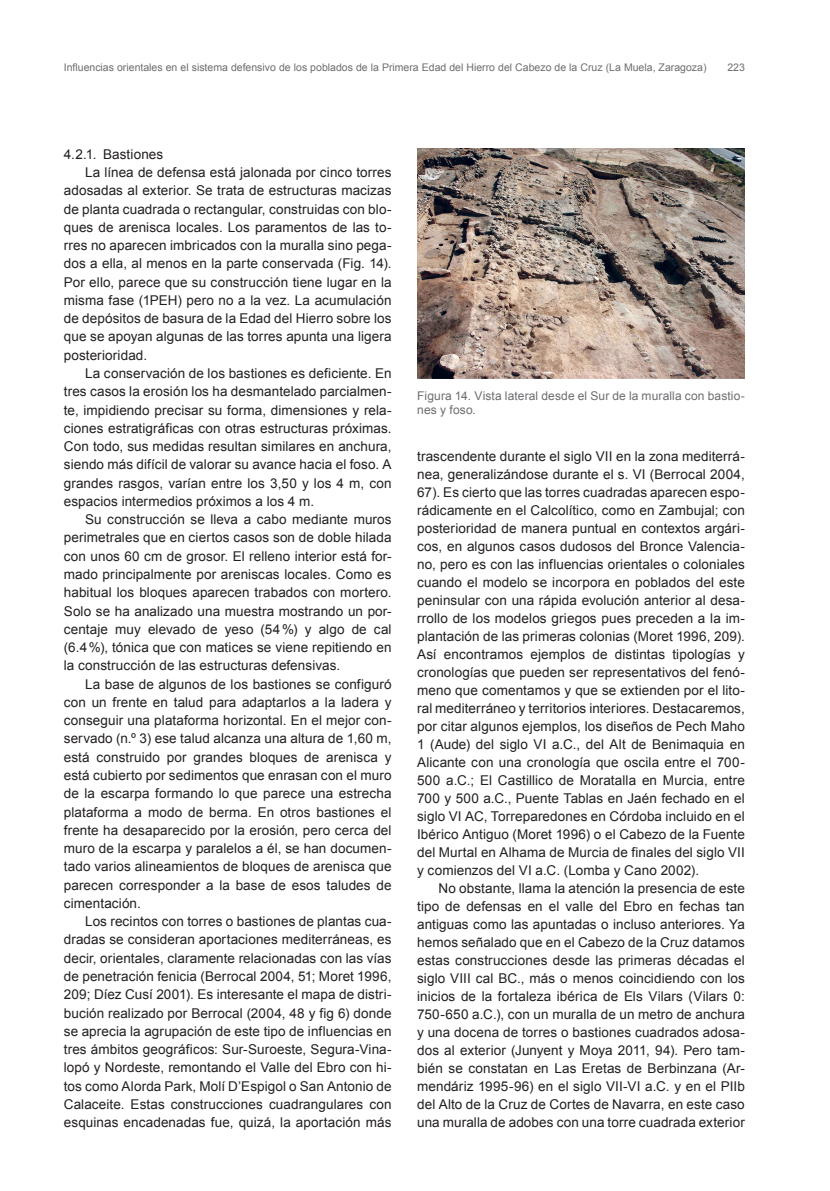
<style>
.page{position:relative;width:830px;height:1191px;background:#fff}
.page>*{position:absolute;margin:0;border:0;box-sizing:border-box;transform-origin:0 0}
.t1{font:13.5px/18px "Arial";letter-spacing:.005em;color:#231f20;text-align:justify}
.t2{font:12px/14.4px "Arial";letter-spacing:.01em;color:#6c6d70}
.t3{font:10.5px "Arial";color:#6c6d70}
</style>
<div class="page">
<img style="left:417px;top:149px;width:327px;height:229px">
<p class="t3" style="left:64px;top:62px;width:644px">Influencias orientales en el sistema defensivo de los poblados de la Primera Edad del Hierro del Cabezo de la Cruz (La Muela, Zaragoza)</p>
<p class="t3" style="left:727px;top:62px;width:19px">223</p>
<p class="t1" style="left:64px;top:145px;width:101px">4.2.1. Bastiones</p>
<p class="t1" style="left:85px;top:163px;width:308px">La línea de defensa está jalonada por cinco torres</p>
<p class="t1" style="left:64px;top:182px;width:329px">adosadas al exterior. Se trata de estructuras macizas</p>
<p class="t1" style="left:64px;top:200px;width:329px">de planta cuadrada o rectangular, construidas con blo-</p>
<p class="t1" style="left:64px;top:218px;width:329px">ques de arenisca locales. Los paramentos de las to-</p>
<p class="t1" style="left:64px;top:236px;width:329px">rres no aparecen imbricados con la muralla sino pega-</p>
<p class="t1" style="left:64px;top:255px;width:329px">dos a ella, al menos en la parte conservada (Fig. 14).</p>
<p class="t1" style="left:64px;top:273px;width:329px">Por ello, parece que su construcción tiene lugar en la</p>
<p class="t1" style="left:64px;top:291px;width:329px">misma fase (1PEH) pero no a la vez. La acumulación</p>
<p class="t1" style="left:64px;top:309px;width:329px">de depósitos de basura de la Edad del Hierro sobre los</p>
<p class="t1" style="left:64px;top:328px;width:329px">que se apoyan algunas de las torres apunta una ligera</p>
<p class="t1" style="left:64px;top:346px;width:85px">posterioridad.</p>
<p class="t1" style="left:85px;top:364px;width:308px">La conservación de los bastiones es deficiente. En</p>
<p class="t1" style="left:64px;top:382px;width:329px">tres casos la erosión los ha desmantelado parcialmen-</p>
<p class="t1" style="left:64px;top:401px;width:329px">te, impidiendo precisar su forma, dimensiones y rela-</p>
<p class="t1" style="left:64px;top:419px;width:329px">ciones estratigráficas con otras estructuras próximas.</p>
<p class="t1" style="left:64px;top:437px;width:329px">Con todo, sus medidas resultan similares en anchura,</p>
<p class="t1" style="left:64px;top:455px;width:329px">siendo más difícil de valorar su avance hacia el foso. A</p>
<p class="t1" style="left:64px;top:474px;width:329px">grandes rasgos, varían entre los 3,50 y los 4 m, con</p>
<p class="t1" style="left:64px;top:492px;width:252px">espacios intermedios próximos a los 4 m.</p>
<p class="t1" style="left:85px;top:510px;width:308px">Su construcción se lleva a cabo mediante muros</p>
<p class="t1" style="left:64px;top:529px;width:329px">perimetrales que en ciertos casos son de doble hilada</p>
<p class="t1" style="left:64px;top:547px;width:329px">con unos 60 cm de grosor. El relleno interior está for-</p>
<p class="t1" style="left:64px;top:565px;width:329px">mado principalmente por areniscas locales. Como es</p>
<p class="t1" style="left:64px;top:583px;width:329px">habitual los bloques aparecen trabados con mortero.</p>
<p class="t1" style="left:64px;top:602px;width:329px">Solo se ha analizado una muestra mostrando un por-</p>
<p class="t1" style="left:64px;top:620px;width:329px">centaje muy elevado de yeso (54%) y algo de cal</p>
<p class="t1" style="left:64px;top:638px;width:329px">(6.4%), tónica que con matices se viene repitiendo en</p>
<p class="t1" style="left:64px;top:656px;width:278px">la construcción de las estructuras defensivas.</p>
<p class="t1" style="left:85px;top:675px;width:308px">La base de algunos de los bastiones se configuró</p>
<p class="t1" style="left:64px;top:693px;width:329px">con un frente en talud para adaptarlos a la ladera y</p>
<p class="t1" style="left:64px;top:711px;width:329px">conseguir una plataforma horizontal. En el mejor con-</p>
<p class="t1" style="left:64px;top:729px;width:329px">servado (n.º 3) ese talud alcanza una altura de 1,60 m,</p>
<p class="t1" style="left:64px;top:748px;width:329px">está construido por grandes bloques de arenisca y</p>
<p class="t1" style="left:64px;top:766px;width:329px">está cubierto por sedimentos que enrasan con el muro</p>
<p class="t1" style="left:64px;top:784px;width:329px">de la escarpa formando lo que parece una estrecha</p>
<p class="t1" style="left:64px;top:803px;width:329px">plataforma a modo de berma. En otros bastiones el</p>
<p class="t1" style="left:64px;top:821px;width:329px">frente ha desaparecido por la erosión, pero cerca del</p>
<p class="t1" style="left:64px;top:839px;width:329px">muro de la escarpa y paralelos a él, se han documen-</p>
<p class="t1" style="left:64px;top:857px;width:329px">tado varios alineamientos de bloques de arenisca que</p>
<p class="t1" style="left:64px;top:876px;width:329px">parecen corresponder a la base de esos taludes de</p>
<p class="t1" style="left:64px;top:894px;width:78px">cimentación.</p>
<p class="t1" style="left:85px;top:912px;width:308px">Los recintos con torres o bastiones de plantas cua-</p>
<p class="t1" style="left:64px;top:930px;width:329px">dradas se consideran aportaciones mediterráneas, es</p>
<p class="t1" style="left:64px;top:949px;width:329px">decir, orientales, claramente relacionadas con las vías</p>
<p class="t1" style="left:64px;top:967px;width:329px">de penetración fenicia (Berrocal 2004, 51; Moret 1996,</p>
<p class="t1" style="left:64px;top:985px;width:329px">209; Díez Cusí 2001). Es interesante el mapa de distri-</p>
<p class="t1" style="left:64px;top:1003px;width:329px">bución realizado por Berrocal (2004, 48 y fig 6) donde</p>
<p class="t1" style="left:64px;top:1022px;width:329px">se aprecia la agrupación de este tipo de influencias en</p>
<p class="t1" style="left:64px;top:1040px;width:329px">tres ámbitos geográficos: Sur-Suroeste, Segura-Vina-</p>
<p class="t1" style="left:64px;top:1058px;width:329px">lopó y Nordeste, remontando el Valle del Ebro con hi-</p>
<p class="t1" style="left:64px;top:1077px;width:329px">tos como Alorda Park, Molí D’Espigol o San Antonio de</p>
<p class="t1" style="left:64px;top:1095px;width:329px">Calaceite. Estas construcciones cuadrangulares con</p>
<p class="t1" style="left:64px;top:1113px;width:329px">esquinas encadenadas fue, quizá, la aportación más</p>
<p class="t2" style="left:417px;top:389px;width:329px">Figura 14. Vista lateral desde el Sur de la muralla con bastio&shy;nes y foso.</p>
<p class="t1" style="left:417px;top:447px;width:329px">trascendente durante el siglo VII en la zona mediterrá&shy;nea, generalizándose durante el s. VI (Berrocal 2004, 67). Es cierto que las torres cuadradas aparecen espo&shy;rádicamente en el Calcolítico, como en Zambujal; con posterioridad de manera puntual en contextos argári&shy;cos, en algunos casos dudosos del Bronce Valencia&shy;no, pero es con las influencias orientales o coloniales cuando el modelo se incorpora en poblados del este peninsular con una rápida evolución anterior al desa&shy;rrollo de los modelos griegos pues preceden a la im&shy;plantación de las primeras colonias (Moret 1996, 209).<br>Así encontramos ejemplos de distintas tipologías y cronologías que pueden ser representativos del fenó&shy;meno que comentamos y que se extienden por el lito&shy;ral mediterráneo y territorios interiores. Destacaremos, por citar algunos ejemplos, los diseños de Pech Maho 1 (Aude) del siglo VI a.C., del Alt de Benimaquia en Alicante con una cronología que oscila entre el 700- 500 a.C.; El Castillico de Moratalla en Murcia, entre 700 y 500 a.C., Puente Tablas en Jaén fechado en el siglo VI AC, Torreparedones en Córdoba incluido en el Ibérico Antiguo (Moret 1996) o el Cabezo de la Fuente del Murtal en Alhama de Murcia de finales del siglo VII y comienzos del VI a.C. (Lomba y Cano 2002).</p>
<p class="t1" style="left:417px;top:879px;width:329px;text-indent:21px">No obstante, llama la atención la presencia de este tipo de defensas en el valle del Ebro en fechas tan antiguas como las apuntadas o incluso anteriores. Ya hemos señalado que en el Cabezo de la Cruz datamos estas construcciones desde las primeras décadas el siglo VIII cal BC., más o menos coincidiendo con los inicios de la fortaleza ibérica de Els Vilars (Vilars 0:<br>750-650 a.C.), con un muralla de un metro de anchura y una docena de torres o bastiones cuadrados adosa&shy;dos al exterior (Junyent y Moya 2011, 94). Pero tam&shy;bién se constatan en Las Eretas de Berbinzana (Ar&shy;mendáriz 1995-96) en el siglo VII-VI a.C. y en el PIIb del Alto de la Cruz de Cortes de Navarra, en este caso una muralla de adobes con una torre cuadrada exterior</p>
</div>
